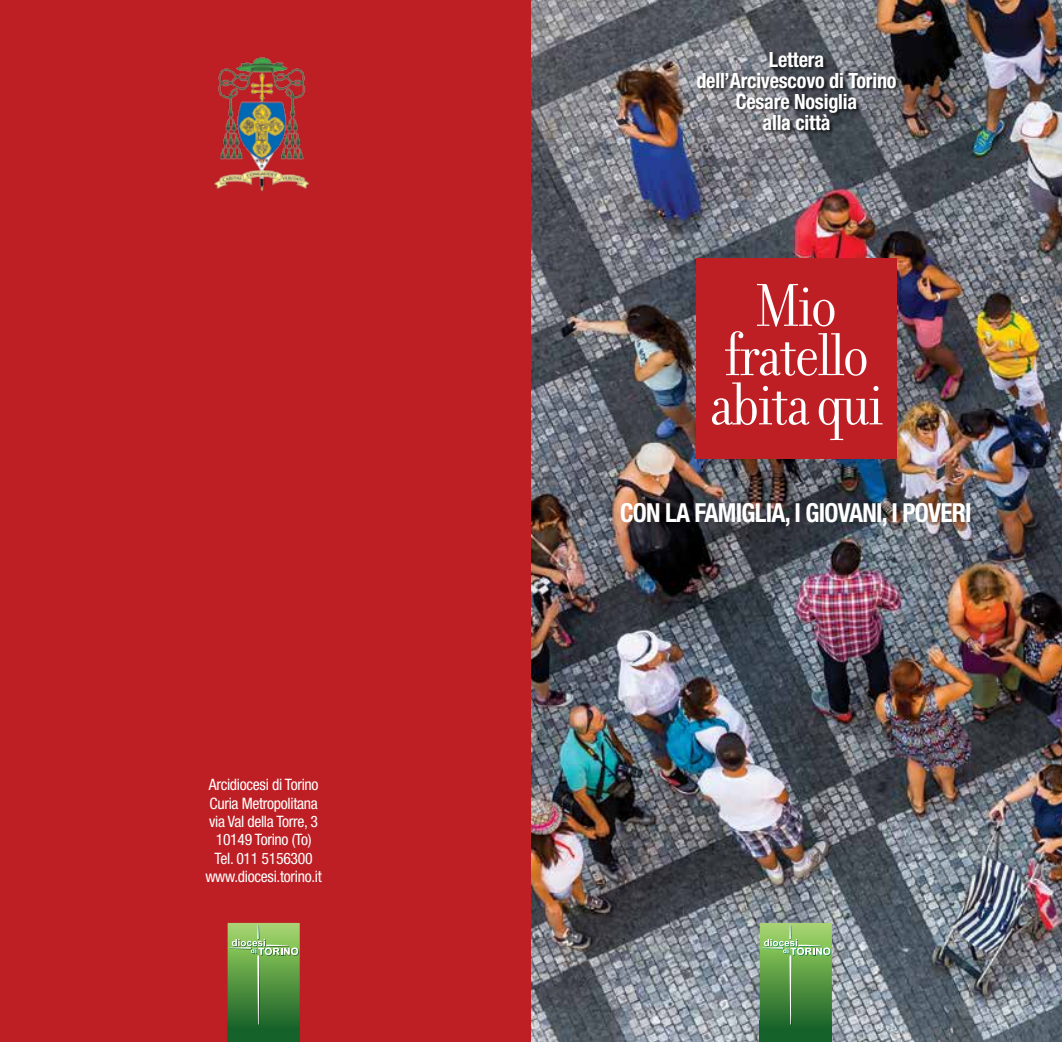
<style>
.page{position:relative;width:1062px;height:1042px;background:#fff}
.page>*{position:absolute;margin:0;border:0;box-sizing:border-box;transform-origin:0 0}
.t1{font:65.1px/49.4px "Filosofia Grand";letter-spacing:-.03em;color:#fff;text-align:center}
.t2{font:700 condensed 26.25px "Helvetica Neue LT Std";letter-spacing:-.03em;color:#fff;scale:.96 1}
.t3{font:700 condensed 21px/21px "Helvetica Neue LT Std";letter-spacing:-.01em;color:#fff;text-align:center;scale:.96 1}
.t4{font:condensed 15.75px/18.4px "Helvetica Neue LT Std";letter-spacing:-.02em;color:#fff;text-align:center}
</style>
<div class="page">
<img style="left:531px;top:0;width:531px;height:1042px">
<div style="left:0;top:0;width:531px;height:1042px;background:#be1f24"></div>
<div style="left:696px;top:52px;width:205px;height:83px;background:#000;opacity:.75"></div>
<div style="left:759px;top:1020px;width:73px;height:22px;background:#15632a"></div>
<svg style="left:759px;top:923px;width:73px;height:102px;background:#67a253"></svg>
<div style="left:228px;top:1020px;width:72px;height:22px;background:#15632a"></div>
<svg style="left:228px;top:923px;width:72px;height:102px;background:#67a151"></svg>
<img style="left:213px;top:57px;width:97px;height:134px">
<div style="left:696px;top:259px;width:200px;height:200px;background:#be1f24"></div>
<p class="t4" style="left:205px;top:775px;width:118px">Arcidiocesi di Torino<br>Curia Metropolitana via Val della Torre, 3<br>10149 Torino (To)<br>Tel. 011 5156300 www.diocesi.torino.it</p>
<h3 class="t3" style="left:696px;top:49px;width:210px">Lettera<br>dell’Arcivescovo di Torino<br>Cesare Nosiglia<br>alla città</h3>
<h1 class="t1" style="left:709px;top:282px;width:175px">Mio fratello abita qui</h1>
<h2 class="t2" style="left:620px;top:497px;width:367px">CON LA FAMIGLIA, I GIOVANI, I POVERI</h2>
</div>
